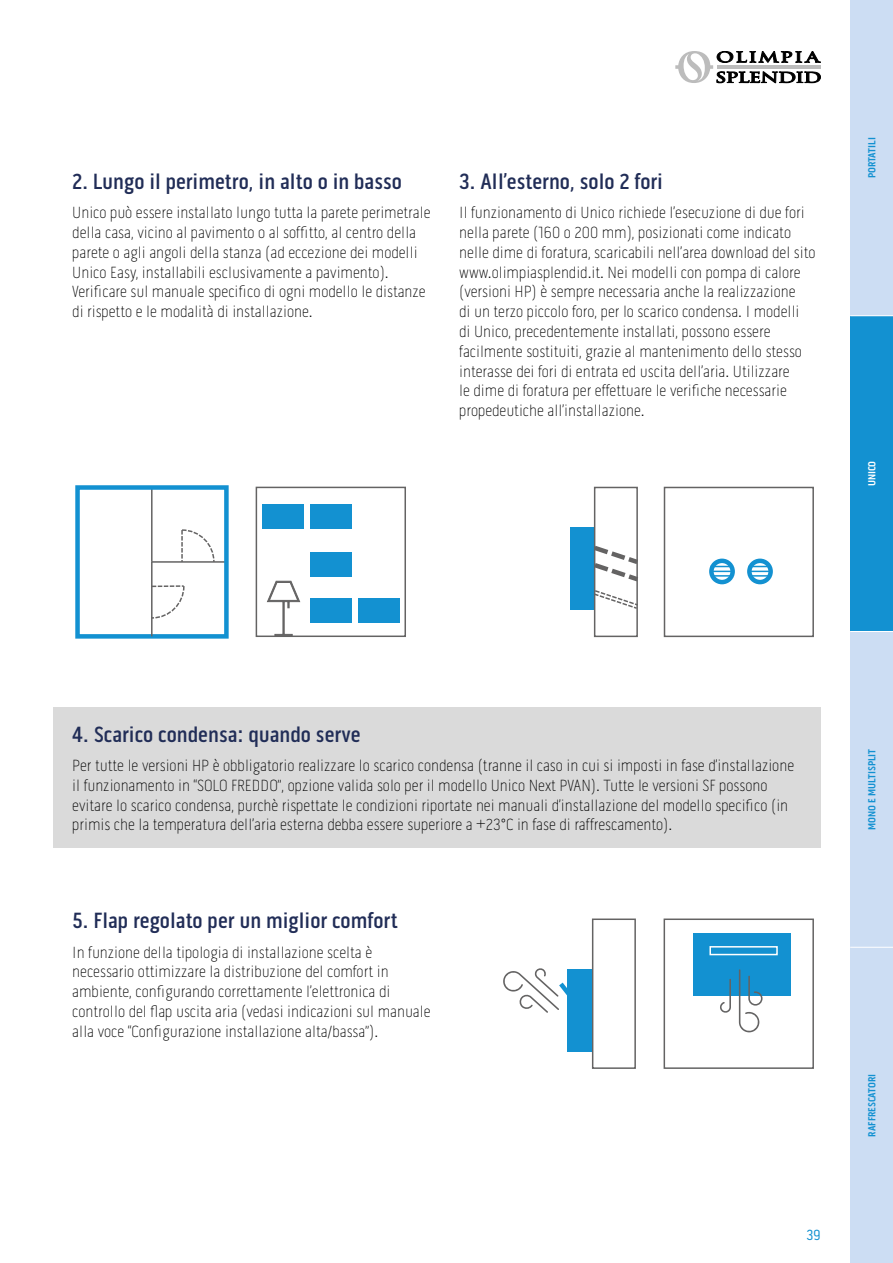
<style>
.page{position:relative;width:893px;height:1263px;background:#fff}
.page>*{position:absolute;margin:0;border:0;box-sizing:border-box;transform-origin:0 0}
.t1{font:500 22.5px "Pill Gothic 300 mg";color:#212d57}
.t2{font:100 16.5px/19.8px "Pill Gothic 300 mg";color:#000}
.t3{font:15px "Pill Gothic 300 mg";color:#1391d1}
.t4{font:700 10.5px "Pill Gothic 300 mg";color:#1391d1}
.t5{font:700 10.5px "Pill Gothic 300 mg";color:#fff}
</style>
<div class="page">
<div style="left:53px;top:708px;width:768px;height:140px;background:#dadada"></div>
<hr style="left:151px;top:487px;width:2px;height:75px;background:#646363">
<hr style="left:152px;top:561px;width:74px;height:2px;background:#646363">
<div style="left:75px;top:485px;width:154px;height:154px;border:4px solid #1391d1"></div>
<hr style="left:151px;top:562px;width:2px;height:74px;background:#646363">
<svg style="left:181px;top:529px;width:34px;height:34px"></svg>
<svg style="left:152px;top:584px;width:33px;height:35px"></svg>
<div style="left:256px;top:487px;width:150px;height:150px;border:2px solid #646363"></div>
<div style="left:310px;top:504px;width:42px;height:24px;background:#1391d1"></div>
<div style="left:310px;top:553px;width:42px;height:24px;background:#1391d1"></div>
<div style="left:310px;top:599px;width:42px;height:24px;background:#1391d1"></div>
<div style="left:358px;top:599px;width:42px;height:24px;background:#1391d1"></div>
<div style="left:262px;top:504px;width:42px;height:24px;background:#1391d1"></div>
<svg style="left:267px;top:581px;width:34px;height:55px"></svg>
<div style="left:570px;top:527px;width:24px;height:82px;background:#1391d1"></div>
<div style="left:594px;top:487px;width:44px;height:150px;border:2px solid #646363"></div>
<svg style="left:589px;top:542px;width:49px;height:68px"></svg>
<div style="left:664px;top:487px;width:150px;height:150px;border:2px solid #646363"></div>
<div style="left:709px;top:559px;width:26px;height:25px;border:4px solid #1391d1;border-radius:50%"></div>
<div style="left:747px;top:559px;width:26px;height:25px;border:4px solid #1391d1;border-radius:50%"></div>
<hr style="left:711px;top:575px;width:22px;height:2px;background:#1391d1">
<svg style="left:710px;top:566px;width:23px;height:6px"></svg>
<hr style="left:749px;top:575px;width:21px;height:2px;background:#1391d1">
<svg style="left:748px;top:566px;width:22px;height:6px"></svg>
<div style="left:664px;top:918px;width:150px;height:151px;border:2px solid #646363"></div>
<div style="left:592px;top:918px;width:44px;height:151px;border:2px solid #646363"></div>
<div style="left:567px;top:970px;width:25px;height:82px;background:#1391d1"></div>
<div style="left:693px;top:933px;width:97px;height:63px;background:#1391d1"></div>
<svg style="left:503px;top:968px;width:73px;height:45px"></svg>
<svg style="left:739px;top:969px;width:23px;height:63px"></svg>
<svg style="left:720px;top:979px;width:11px;height:34px"></svg>
<div style="left:709px;top:946px;width:69px;height:9px;border:2px solid #fff"></div>
<svg style="left:675px;top:51px;width:146px;height:33px"></svg>
<div style="left:850px;top:0;width:43px;height:316px;background:#ccddf3"></div>
<div style="left:850px;top:316px;width:43px;height:315px;background:#1391d1"></div>
<div style="left:850px;top:631px;width:43px;height:316px;background:#ccddf3"></div>
<div style="left:850px;top:947px;width:43px;height:316px;background:#ccddf3"></div>
<hr style="left:850px;top:631px;width:43px;height:1px;background:#fff">
<hr style="left:850px;top:947px;width:43px;height:1px;background:#fff">
<hr style="left:850px;top:315px;width:43px;height:1px;background:#fff">
<h1 class="t1" style="left:72px;top:168px;width:331px">2. Lungo il perimetro, in alto o in basso</h1>
<p class="t2" style="left:72px;top:203px;width:360px">Unico può essere installato lungo tutta la parete perimetrale della casa, vicino al pavimento o al soffitto, al centro della parete o agli angoli della stanza (ad eccezione dei modelli Unico Easy, installabili esclusivamente a pavimento).<br>Verificare sul manuale specifico di ogni modello le distanze di rispetto e le modalità di installazione.</p>
<h1 class="t1" style="left:459px;top:168px;width:205px">3. All’esterno, solo 2 fori</h1>
<p class="t2" style="left:459px;top:203px;width:358px">Il funzionamento di Unico richiede l’esecuzione di due fori nella parete (160 o 200 mm), posizionati come indicato nelle dime di foratura, scaricabili nell’area download del sito www.olimpiasplendid.it. Nei modelli con pompa di calore (versioni HP) è sempre necessaria anche la realizzazione<br>di un terzo piccolo foro, per lo scarico condensa. I modelli<br>di Unico, precedentemente installati, possono essere facilmente sostituiti, grazie al mantenimento dello stesso interasse dei fori di entrata ed uscita dell’aria. Utilizzare<br>le dime di foratura per effettuare le verifiche necessarie propedeutiche all’installazione.</p>
<p class="t4" style="left:866px;top:178px;width:42px;rotate:-90deg">PORTATILI</p>
<p class="t5" style="left:866px;top:486px;width:27px;rotate:-90deg">UNICO</p>
<h1 class="t1" style="left:72px;top:721px;width:290px">4. Scarico condensa: quando serve</h1>
<p class="t2" style="left:72px;top:756px;width:723px">Per tutte le versioni HP è obbligatorio realizzare lo scarico condensa (tranne il caso in cui si imposti in fase d’installazione il funzionamento in “SOLO FREDDO”, opzione valida solo per il modello Unico Next PVAN). Tutte le versioni SF possono evitare lo scarico condensa, purchè rispettate le condizioni riportate nei manuali d’installazione del modello specifico (in primis che la temperatura dell’aria esterna debba essere superiore a +23°C in fase di raffrescamento).</p>
<h1 class="t1" style="left:72px;top:908px;width:327px">5. Flap regolato per un miglior comfort</h1>
<p class="t2" style="left:72px;top:942px;width:360px">In funzione della tipologia di installazione scelta è necessario ottimizzare la distribuzione del comfort in ambiente, configurando correttamente l’elettronica di controllo del flap uscita aria (vedasi indicazioni sul manuale alla voce “Configurazione installazione alta/bassa”).</p>
<p class="t3" style="left:806px;top:1226px;width:16px">39</p>
<p class="t4" style="left:866px;top:830px;width:83px;rotate:-90deg">MONO E MULTISPLIT</p>
<p class="t4" style="left:866px;top:1136px;width:64px;rotate:-90deg">RAFFRESCATORI</p>
</div>
